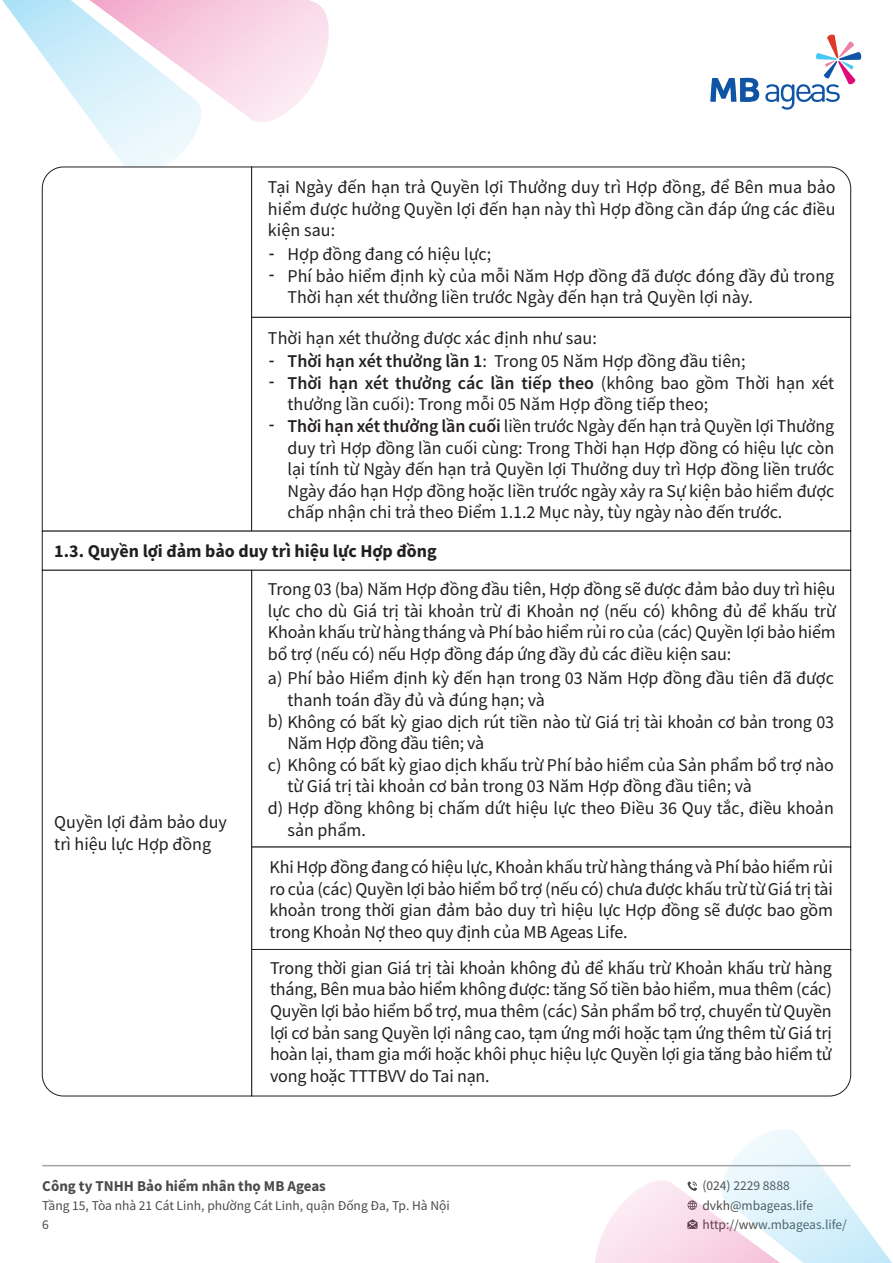
<style>
.page{position:relative;width:893px;height:1263px;background:#fff}
.page>*{position:absolute;margin:0;border:0;box-sizing:border-box;transform-origin:0 0}
.t1{font:18px/21.6px "Source Sans Pro";letter-spacing:-.005em;color:#231f20;text-align:justify}
.t2{font:700 18px "Source Sans Pro";color:#231f20}
.t3{font:600 18px/21.6px "Source Sans Pro";color:#231f20}
.t4{font:700 15px "Source Sans Pro";color:#4a4a49}
.t5{font:13.5px/19.5px "Source Sans Pro";color:#4a4a49}
.s1{font-weight:600}
</style>
<div class="page">
<svg style="left:710px;top:78px;width:49px;height:24px"></svg>
<svg style="left:765px;top:34px;width:96px;height:76px"></svg>
<hr style="left:42px;top:1165px;width:809px;height:1px;background:#4a4a49">
<svg style="left:2px;top:0;width:327px;height:166px"></svg>
<svg style="left:595px;top:1129px;width:297px;height:134px"></svg>
<svg style="left:42px;top:166px;width:209px;height:365px"></svg>
<svg style="left:251px;top:166px;width:600px;height:151px"></svg>
<div style="left:251px;top:317px;width:600px;height:214px;background:#fff;border:1px solid #211e1e"></div>
<div style="left:251px;top:570px;width:600px;height:277px;background:#fff;border:1px solid #211e1e"></div>
<svg style="left:252px;top:949px;width:599px;height:148px"></svg>
<svg style="left:42px;top:569px;width:210px;height:528px"></svg>
<p class="t1" style="left:268px;top:176px;width:569px">Tại Ngày đến hạn trả Quyền lợi Thưởng duy trì Hợp đồng, để Bên mua bảo hiểm được hưởng Quyền lợi đến hạn này thì Hợp đồng cần đáp ứng các điều kiện sau:</p>
<p class="t1" style="left:287px;top:243px;width:548px;text-align:left">Hợp đồng đang có hiệu lực;<br>Phí bảo hiểm định kỳ của mỗi Năm Hợp đồng đã được đóng đầy đủ trong<br>Thời hạn xét thưởng liền trước Ngày đến hạn trả Quyền lợi này.</p>
<p class="t3" style="left:269px;top:242px;width:7px">- -</p>
<p class="t1" style="left:287px;top:326px;width:460px;line-height:23.5px;text-indent:-20px">Thời hạn xét thưởng được xác định như sau:<br><span class="s1">Thời hạn xét thưởng lần 1</span>: Trong 05 Năm Hợp đồng đầu tiên;</p>
<p class="t1" style="left:287px;top:372px;width:548px;text-align:left"><span class="s1">Thời hạn xét thưởng các lần tiếp theo</span> (không bao gồm Thời hạn xét thưởng lần cuối): Trong mỗi 05 Năm Hợp đồng tiếp theo;<br><span class="s1">Thời hạn xét thưởng lần cuối</span> liền trước Ngày đến hạn trả Quyền lợi Thưởng duy trì Hợp đồng lần cuối cùng: Trong Thời hạn Hợp đồng có hiệu lực còn lại tính từ Ngày đến hạn trả Quyền lợi Thưởng duy trì Hợp đồng liền trước Ngày đáo hạn Hợp đồng hoặc liền trước ngày xảy ra Sự kiện bảo hiểm được chấp nhận chi trả theo Điểm 1.1.2 Mục này, tùy ngày nào đến trước.</p>
<p class="t3" style="left:269px;top:349px;width:7px">- -</p>
<p class="t3" style="left:269px;top:413px;width:7px">-</p>
<p class="t2" style="left:54px;top:539px;width:384px">1.3. Quyền lợi đảm bảo duy trì hiệu lực Hợp đồng</p>
<p class="t1" style="left:268px;top:578px;width:569px">Trong 03 (ba) Năm Hợp đồng đầu tiên, Hợp đồng sẽ được đảm bảo duy trì hiệu lực cho dù Giá trị tài khoản trừ đi Khoản nợ (nếu có) không đủ để khấu trừ Khoản khấu trừ hàng tháng và Phí bảo hiểm rủi ro của (các) Quyền lợi bảo hiểm bổ trợ (nếu có) nếu Hợp đồng đáp ứng đầy đủ các điều kiện sau:</p>
<p class="t1" style="left:54px;top:812px;width:174px">Quyền lợi đảm bảo duy trì hiệu lực Hợp đồng</p>
<p class="t1" style="left:268px;top:667px;width:567px">a) Phí bảo Hiểm định kỳ đến hạn trong 03 Năm Hợp đồng đầu tiên đã được</p>
<p class="t1" style="left:287px;top:689px;width:259px">thanh toán đầy đủ và đúng hạn; và</p>
<p class="t1" style="left:268px;top:711px;width:567px">b) Không có bất kỳ giao dịch rút tiền nào từ Giá trị tài khoản cơ bản trong 03</p>
<p class="t1" style="left:287px;top:732px;width:198px">Năm Hợp đồng đầu tiên; và</p>
<p class="t1" style="left:268px;top:754px;width:567px">c) Không có bất kỳ giao dịch khấu trừ Phí bảo hiểm của Sản phẩm bổ trợ nào</p>
<p class="t1" style="left:287px;top:775px;width:466px">từ Giá trị tài khoản cơ bản trong 03 Năm Hợp đồng đầu tiên; và</p>
<p class="t1" style="left:268px;top:797px;width:567px">d) Hợp đồng không bị chấm dứt hiệu lực theo Điều 36 Quy tắc, điều khoản</p>
<p class="t1" style="left:287px;top:819px;width:80px">sản phẩm.</p>
<p class="t1" style="left:270px;top:856px;width:565px">Khi Hợp đồng đang có hiệu lực, Khoản khấu trừ hàng tháng và Phí bảo hiểm rủi ro của (các) Quyền lợi bảo hiểm bổ trợ (nếu có) chưa được khấu trừ từ Giá trị tài khoản trong thời gian đảm bảo duy trì hiệu lực Hợp đồng sẽ được bao gồm trong Khoản Nợ theo quy định của MB Ageas Life.</p>
<p class="t1" style="left:270px;top:957px;width:563px">Trong thời gian Giá trị tài khoản không đủ để khấu trừ Khoản khấu trừ hàng tháng, Bên mua bảo hiểm không được: tăng Số tiền bảo hiểm, mua thêm (các)<br>Quyền lợi bảo hiểm bổ trợ, mua thêm (các) Sản phẩm bổ trợ, chuyển từ Quyền lợi cơ bản sang Quyền lợi nâng cao, tạm ứng mới hoặc tạm ứng thêm từ Giá trị hoàn lại, tham gia mới hoặc khôi phục hiệu lực Quyền lợi gia tăng bảo hiểm tử vong hoặc TTTBVV do Tai nạn.</p>
<p class="t4" style="left:42px;top:1176px;width:285px">Công ty TNHH Bảo hiểm nhân thọ MB Ageas</p>
<p class="t5" style="left:42px;top:1196px;width:409px">Tầng 15, Tòa nhà 21 Cát Linh, phường Cát Linh, quận Đống Đa, Tp. Hà Nội</p>
<p class="t5" style="left:702px;top:1176px;width:112px">(024) 2229 8888 dvkh@mbageas.life</p>
<p class="t5" style="left:42px;top:1215px;width:8px">6</p>
<p class="t5" style="left:702px;top:1215px;width:146px">http://www.mbageas.life/</p>
</div>
